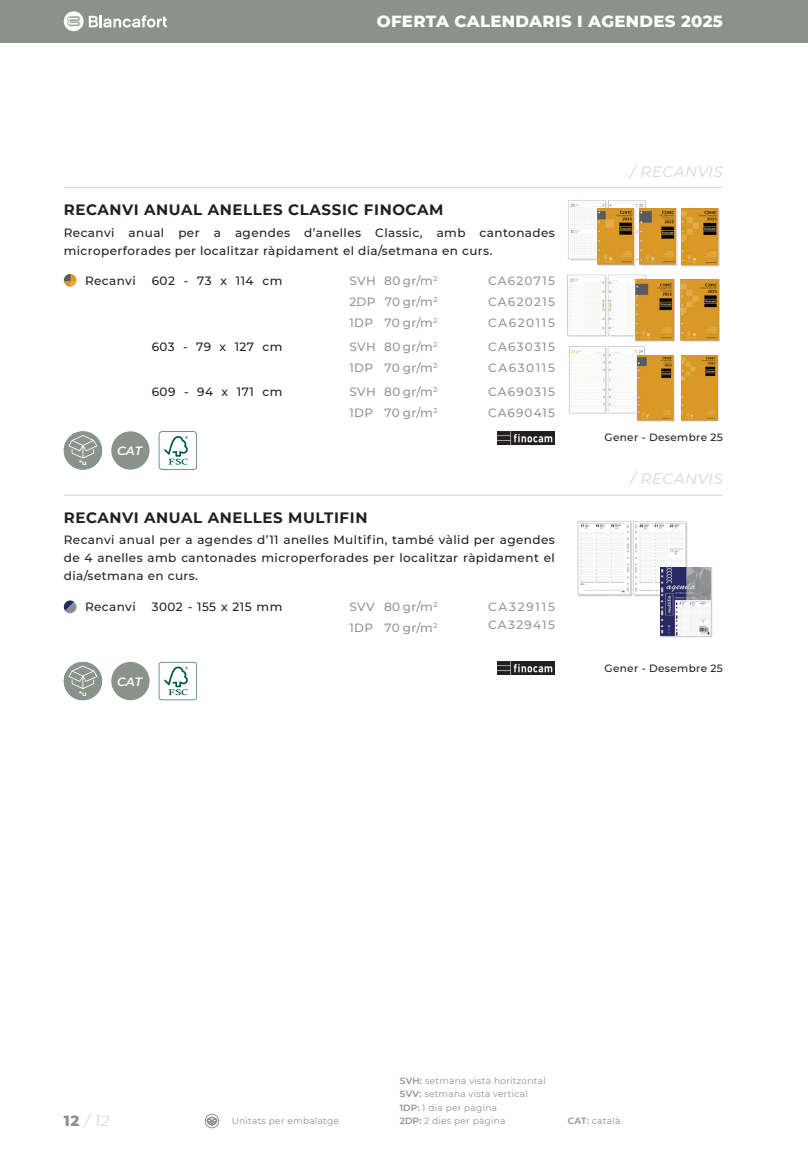
<style>
.page{position:relative;width:808px;height:1170px;background:#fff}
.page>*{position:absolute;margin:0;border:0;box-sizing:border-box;transform-origin:0 0}
.t1{font:800 16.5px "Montserrat";letter-spacing:.02em;color:#fff}
.t2{font:700 15px "Montserrat";letter-spacing:.04em;color:#231f20}
.t3{font:italic 15px "Montserrat";letter-spacing:.035em;color:#d6d6d2}
.t4{font:500 12px/18px "Montserrat";letter-spacing:.035em;color:#231f20}
.t5{font:500 12px/21px "Montserrat";letter-spacing:.095em;color:#939598;text-align:justify}
.t6{font:500 12px/21px "Montserrat";letter-spacing:.035em;color:#939598}
.t7{font:500 12px/21px "Montserrat";letter-spacing:.115em;color:#939598}
.t8{font:500 12px/18px "Montserrat";letter-spacing:.125em;color:#939598}
.t9{font:italic 600 12px "Montserrat";letter-spacing:.005em;color:#fff}
.t10{font:500 10.5px "Montserrat";letter-spacing:.03em;color:#231f20}
.t11{font:9px/13.5px "Montserrat";letter-spacing:.03em;color:#8a9389}
.t12{font:700 6.6px "Montserrat";color:#fff}
.s1{font-weight:800;font-style:normal;color:#8a9389}
.s2{font-weight:600}
</style>
<div class="page">
<div style="left:0;top:0;width:808px;height:43px;background:#8a9389"></div>
<svg style="left:64px;top:11px;width:103px;height:20px"></svg>
<hr style="left:64px;top:187px;width:658px;height:1px;background:#d6d6d2">
<svg style="left:64px;top:274px;width:13px;height:13px"></svg>
<hr style="left:64px;top:494px;width:658px;height:2px;background:#d6d6d2">
<svg style="left:64px;top:600px;width:13px;height:13px"></svg>
<img style="left:568px;top:200px;width:77px;height:60px">
<img style="left:568px;top:275px;width:79px;height:62px">
<img style="left:569px;top:346px;width:76px;height:67px">
<img style="left:639px;top:208px;width:38px;height:58px">
<img style="left:635px;top:279px;width:40px;height:62px">
<img style="left:635px;top:355px;width:40px;height:66px">
<img style="left:597px;top:208px;width:38px;height:58px">
<img style="left:681px;top:208px;width:38px;height:59px">
<img style="left:680px;top:279px;width:39px;height:62px">
<img style="left:681px;top:355px;width:38px;height:66px">
<img style="left:577px;top:521px;width:111px;height:76px">
<img style="left:660px;top:567px;width:53px;height:70px">
<svg style="left:159px;top:431px;width:38px;height:38px"></svg>
<div style="left:64px;top:431px;width:38px;height:38px;background:#8a9389;border-radius:50%"></div>
<svg style="left:68px;top:435px;width:29px;height:23px"></svg>
<div style="left:111px;top:431px;width:39px;height:38px;background:#8a9389;border-radius:50%"></div>
<img style="left:497px;top:431px;width:58px;height:13px">
<div style="left:205px;top:1113px;width:14px;height:15px;border:1px solid #8a9389;border-radius:50%"></div>
<svg style="left:207px;top:1116px;width:10px;height:9px"></svg>
<svg style="left:159px;top:662px;width:38px;height:38px"></svg>
<div style="left:64px;top:662px;width:38px;height:38px;background:#8a9389;border-radius:50%"></div>
<svg style="left:68px;top:665px;width:29px;height:24px"></svg>
<div style="left:111px;top:662px;width:39px;height:38px;background:#8a9389;border-radius:50%"></div>
<img style="left:497px;top:662px;width:58px;height:12px">
<h1 class="t1" style="left:377px;top:9px;width:348px">OFERTA CALENDARIS I AGENDES 2025</h1>
<p class="t2" style="left:64px;top:199px;width:381px">RECANVI ANUAL ANELLES CLASSIC FINOCAM</p>
<p class="t4" style="left:64px;top:223px;width:493px">Recanvi anual per a agendes d’anelles Classic, amb cantonades microperforades per localitzar ràpidament el dia/setmana en curs.</p>
<p class="t5" style="left:349px;top:269px;width:90px">SVH 80 gr/m<sup>2<br></sup>2DP 70 gr/m<sup>2<br></sup>1DP 70 gr/m<sup>2</sup></p>
<p class="t6" style="left:349px;top:335px;width:90px">SVH 80 gr/m<sup>2<br></sup>1DP 70 gr/m<sup>2</sup></p>
<p class="t6" style="left:349px;top:380px;width:90px">SVH 80 gr/m<sup>2<br></sup>1DP 70 gr/m<sup>2</sup></p>
<p class="t4" style="left:85px;top:271px;width:52px">Recanvi</p>
<p class="t5" style="left:488px;top:269px;width:68px">CA620715<br>CA620215<br>CA620115</p>
<p class="t7" style="left:488px;top:335px;width:68px">CA630315<br>CA630115</p>
<p class="t5" style="left:488px;top:380px;width:68px">CA690315<br>CA690415</p>
<p class="t4" style="left:152px;top:271px;width:132px">602 - 73 x 114 cm</p>
<p class="t4" style="left:152px;top:337px;width:132px">603 - 79 x 127 cm</p>
<p class="t4" style="left:152px;top:382px;width:132px">609 - 94 x 171 cm</p>
<p class="t12" style="left:79px;top:458px;width:9px">*u</p>
<p class="t9" style="left:117px;top:442px;width:27px">CAT</p>
<p class="t2" style="left:64px;top:506px;width:305px">RECANVI ANUAL ANELLES MULTIFIN</p>
<p class="t4" style="left:64px;top:530px;width:493px;text-align:justify">Recanvi anual per a agendes d’11 anelles Multifin, també vàlid per agendes de 4 anelles amb cantonades microperforades per localitzar ràpidament el dia/setmana en curs.</p>
<p class="t4" style="left:152px;top:597px;width:132px">3002 - 155 x 215 mm</p>
<p class="t6" style="left:349px;top:596px;width:90px">SVV 80 gr/m<sup>2<br></sup>1DP 70 gr/m<sup>2</sup></p>
<p class="t4" style="left:85px;top:597px;width:52px">Recanvi</p>
<p class="t8" style="left:488px;top:597px;width:68px">CA329115<br>CA329415</p>
<p class="t12" style="left:79px;top:688px;width:9px">*u</p>
<p class="t9" style="left:117px;top:673px;width:27px">CAT</p>
<p class="t3" style="left:630px;top:161px;width:94px">/ RECANVIS</p>
<p class="t10" style="left:605px;top:430px;width:120px">Gener - Desembre 25</p>
<p class="t3" style="left:630px;top:468px;width:94px">/ RECANVIS</p>
<p class="t10" style="left:605px;top:661px;width:120px">Gener - Desembre 25</p>
<p class="t3" style="left:64px;top:1110px;width:47px"><span class="s1">12</span> / 12</p>
<p class="t11" style="left:400px;top:1073px;width:148px"><span class="s2">SVH:</span> setmana vista horitzontal<br><span class="s2">SVV:</span> setmana vista vertical<br><span class="s2">1DP:</span> 1 dia per pàgina<br><span class="s2">2DP:</span> 2 dies per pàgina</p>
<p class="t11" style="left:232px;top:1113px;width:109px">Unitats per embalatge</p>
<p class="t11" style="left:568px;top:1113px;width:56px"><span class="s2">CAT:</span> català.</p>
</div>
